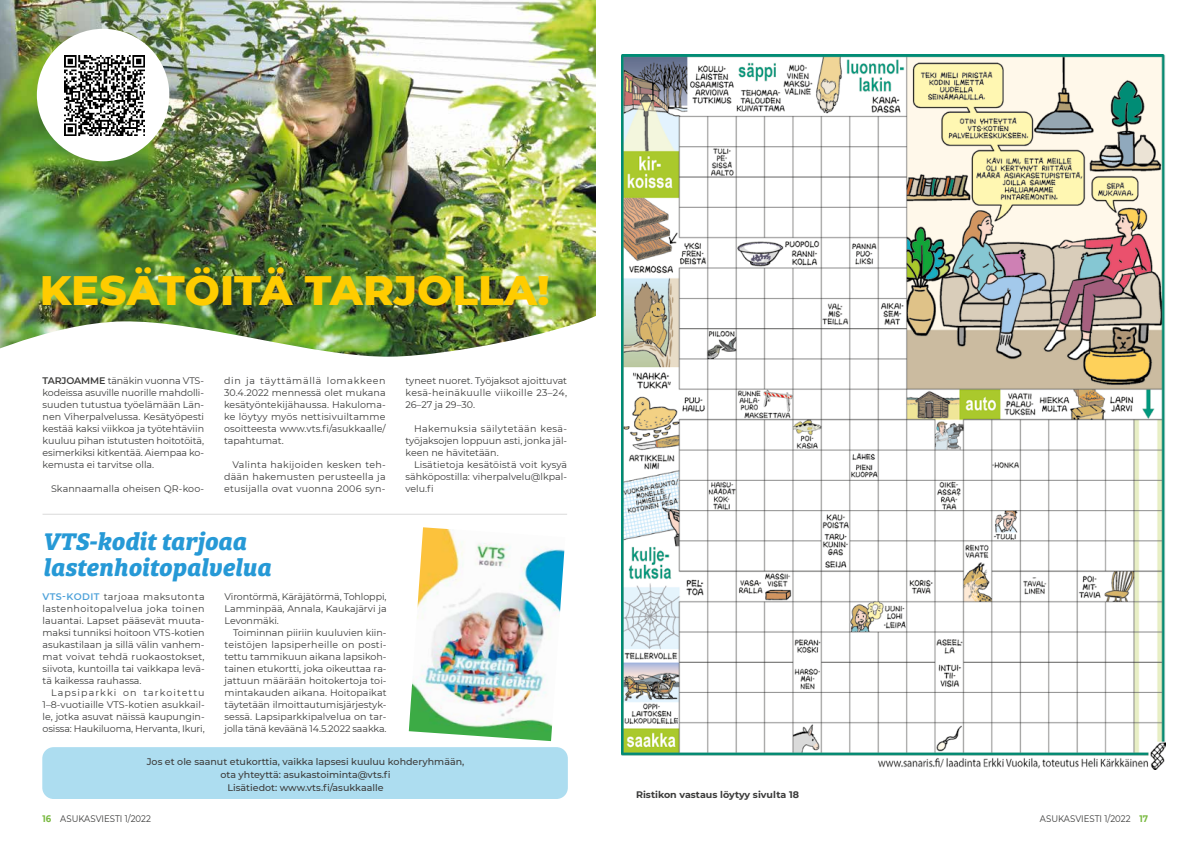
<style>
.page{position:relative;width:1191px;height:842px;background:#fff}
.page>*{position:absolute;margin:0;border:0;box-sizing:border-box;transform-origin:0 0}
.t1{font:800 42px "Montserrat";color:#fc0}
.t2{font:italic 700 25px/26px "Bree Serif";letter-spacing:-.005em;color:#2699d6}
.t3{font:9.5px/12px "Montserrat";color:#3c3c3b;text-align:justify}
.t4{font:500 9.5px/13px "Montserrat";color:#3c3c3b;text-align:center}
.t5{font:9.5px "Montserrat";color:#3c3c3b;scale:.9 1}
.t6{font:700 9.5px "Montserrat";color:#3c3c3b}
.s1{font-weight:600}
.s2{font-weight:600;color:#4ea2da}
.s3{font-weight:700;color:#7aba42}
</style>
<div class="page">
<img style="left:0;top:0;width:596px;height:305px">
<svg style="left:0;top:305px;width:596px;height:210px"></svg>
<div style="left:42px;top:747px;width:526px;height:52px;background:#adddf0;border-radius:11px"></div>
<img style="left:409px;top:527px;width:156px;height:214px">
<hr style="left:43px;top:514px;width:524px;height:1px;background:#dadada">
<div style="left:37px;top:29px;width:132px;height:132px;background:#fff;border-radius:50%"></div>
<img style="left:64px;top:56px;width:81px;height:80px">
<img style="left:621px;top:54px;width:544px;height:716px">
<h1 class="t1" style="left:40px;top:260px;width:512px">KESÄTÖITÄ TARJOLLA!</h1>
<p class="t3" style="left:43px;top:374px;width:163px"><span class="s1">TARJOAMME</span> tänäkin vuonna VTS&shy;kodeissa asuville nuorille mahdolli&shy;suuden tutustua työelämään Län&shy;nen Viherpalvelussa. Kesätyöpesti kestää kaksi viikkoa ja työtehtäviin kuuluu pihan istutusten hoitotöitä, esimerkiksi kitkentää. Aiempaa ko&shy;kemusta ei tarvitse olla.</p>
<p class="t3" style="left:51px;top:482px;width:155px">Skannaamalla oheisen QR-koo-</p>
<p class="t3" style="left:224px;top:374px;width:163px">din ja täyttämällä lomakkeen 30.4.2022 mennessä olet mukana kesätyöntekijähaussa. Hakuloma&shy;ke löytyy myös nettisivuiltamme osoitteesta www.vts.fi/asukkaalle/ tapahtumat.</p>
<p class="t3" style="left:224px;top:458px;width:163px;text-indent:9px">Valinta hakijoiden kesken teh&shy;dään hakemusten perusteella ja etusijalla ovat vuonna 2006 syn-</p>
<h2 class="t2" style="left:43px;top:526px;width:230px">VTS-kodit tarjoaa lastenhoitopalvelua</h2>
<p class="t3" style="left:405px;top:374px;width:163px">tyneet nuoret. Työjaksot ajoittuvat kesä-heinäkuulle viikoille 23–24, 26–27 ja 29–30.</p>
<p class="t3" style="left:405px;top:422px;width:163px;text-indent:9px">Hakemuksia säilytetään kesä&shy;työjaksojen loppuun asti, jonka jäl&shy;keen ne hävitetään.</p>
<p class="t3" style="left:405px;top:458px;width:163px;text-indent:9px">Lisätietoja kesätöistä voit kysyä sähköpostilla: viherpalvelu@lkpal&shy;velu.fi</p>
<p class="t3" style="left:224px;top:590px;width:164px">Virontörmä, Käräjätörmä, Tohloppi, Lamminpää, Annala, Kaukajärvi ja Levonmäki.</p>
<p class="t3" style="left:224px;top:626px;width:164px;text-indent:9px">Toiminnan piiriin kuuluvien kiin&shy;teistöjen lapsiperheille on posti&shy;tettu tammikuun aikana lapsikoh&shy;tainen etukortti, joka oikeuttaa ra&shy;jattuun määrään hoitokertoja toi&shy;mintakauden aikana. Hoitopaikat täytetään ilmoittautumisjärjestyk&shy;sessä. Lapsiparkkipalvelua on tar&shy;jolla tänä keväänä 14.5.2022 saakka.</p>
<p class="t4" style="left:147px;top:755px;width:319px">Jos et ole saanut etukorttia, vaikka lapsesi kuuluu kohderyhmään, ota yhteyttä: asukastoiminta@vts.fi<br>Lisätiedot: www.vts.fi/asukkaalle</p>
<p class="t3" style="left:43px;top:590px;width:164px"><span class="s2">VTS-KODIT</span> tarjoaa maksutonta lastenhoitopalvelua joka toinen lauantai. Lapset pääsevät muuta&shy;maksi tunniksi hoitoon VTS-kotien asukastilaan ja sillä välin vanhem&shy;mat voivat tehdä ruokaostokset, siivota, kuntoilla tai vaikkapa levä&shy;tä kaikessa rauhassa.</p>
<p class="t3" style="left:43px;top:686px;width:164px;text-indent:9px">Lapsiparkki on tarkoitettu 1–8-vuotiaille VTS-kotien asukkail&shy;le, jotka asuvat näissä kaupungin&shy;osissa: Haukiluoma, Hervanta, Ikuri,</p>
<p class="t6" style="left:636px;top:788px;width:164px">Ristikon vastaus löytyy sivulta 18</p>
<p class="t5" style="left:43px;top:812px;width:122px"><span class="s3">16</span> ASUKASVIESTI 1/2022</p>
<p class="t5" style="left:1040px;top:812px;width:122px">ASUKASVIESTI 1/2022 <span class="s3">17</span></p>
</div>
